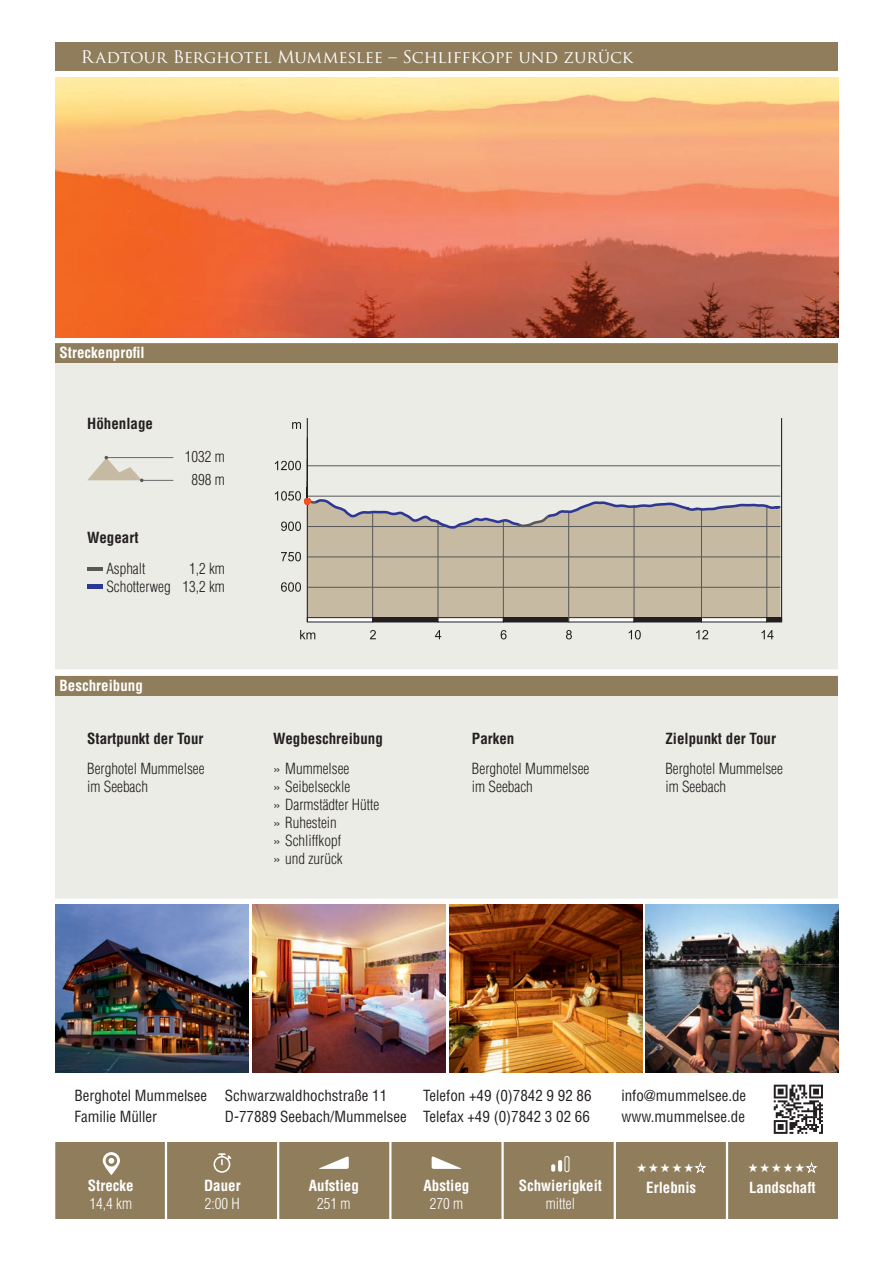
<style>
.page{position:relative;width:893px;height:1263px;background:#fff}
.page>*{position:absolute;margin:0;border:0;box-sizing:border-box;transform-origin:0 0}
.t1{font:16.95px "Trajan Pro";letter-spacing:-.01em;color:#fff}
.t2{font:300 condensed 15px/18px "Helvetica LT Std";color:#231f20}
.t3{font:condensed 15px/21px "Helvetica LT Std";color:#231f20}
.t4{font:700 condensed 15px "Helvetica LT Std";color:#fff}
.t5{font:700 condensed 15px "Helvetica LT Std";color:#231f20}
.t6{font:300 condensed 15px "Helvetica LT Std";color:#fff}
</style>
<div class="page">
<div style="left:55px;top:362px;width:783px;height:355px;background:#ecece6"></div>
<div style="left:55px;top:695px;width:783px;height:206px;background:#ecece6"></div>
<div style="left:308px;top:531px;width:472px;height:86px;background:#c6baa2"></div>
<hr style="left:307px;top:587px;width:473px;height:1px;background:#57585a">
<svg style="left:281px;top:582px;width:20px;height:10px"></svg>
<hr style="left:307px;top:557px;width:473px;height:1px;background:#57585a">
<svg style="left:281px;top:552px;width:20px;height:9px"></svg>
<hr style="left:307px;top:465px;width:473px;height:1px;background:#57585a">
<svg style="left:275px;top:461px;width:26px;height:9px"></svg>
<svg style="left:292px;top:422px;width:9px;height:7px"></svg>
<svg style="left:300px;top:630px;width:15px;height:9px"></svg>
<hr style="left:372px;top:511px;width:1px;height:107px;background:#57585a">
<hr style="left:307px;top:618px;width:66px;height:4px;background:#fff">
<div style="left:307px;top:617px;width:66px;height:5px;border:1px solid #231f20"></div>
<svg style="left:370px;top:630px;width:6px;height:9px"></svg>
<hr style="left:438px;top:520px;width:1px;height:98px;background:#57585a">
<hr style="left:373px;top:618px;width:65px;height:4px;background:#231f20">
<div style="left:372px;top:617px;width:66px;height:5px;border:1px solid #231f20"></div>
<svg style="left:435px;top:630px;width:6px;height:9px"></svg>
<hr style="left:503px;top:520px;width:1px;height:98px;background:#57585a">
<hr style="left:438px;top:618px;width:65px;height:4px;background:#fff">
<div style="left:438px;top:617px;width:65px;height:5px;border:1px solid #231f20"></div>
<svg style="left:501px;top:630px;width:6px;height:9px"></svg>
<hr style="left:568px;top:511px;width:1px;height:107px;background:#57585a">
<hr style="left:503px;top:618px;width:66px;height:4px;background:#231f20">
<div style="left:503px;top:617px;width:66px;height:5px;border:1px solid #231f20"></div>
<svg style="left:566px;top:630px;width:6px;height:9px"></svg>
<hr style="left:634px;top:505px;width:1px;height:113px;background:#57585a">
<hr style="left:569px;top:618px;width:65px;height:4px;background:#fff">
<div style="left:568px;top:617px;width:66px;height:5px;border:1px solid #231f20"></div>
<svg style="left:629px;top:630px;width:12px;height:9px"></svg>
<hr style="left:701px;top:509px;width:1px;height:109px;background:#57585a">
<hr style="left:634px;top:618px;width:67px;height:4px;background:#231f20">
<div style="left:634px;top:617px;width:68px;height:5px;border:1px solid #231f20"></div>
<svg style="left:696px;top:630px;width:12px;height:9px"></svg>
<hr style="left:767px;top:505px;width:1px;height:113px;background:#57585a">
<hr style="left:701px;top:618px;width:66px;height:4px;background:#fff">
<div style="left:701px;top:617px;width:66px;height:5px;border:1px solid #231f20"></div>
<svg style="left:761px;top:630px;width:13px;height:9px"></svg>
<hr style="left:767px;top:618px;width:15px;height:4px;background:#231f20">
<div style="left:767px;top:617px;width:15px;height:5px;border:1px solid #231f20"></div>
<hr style="left:781px;top:418px;width:1px;height:204px;background:#231f20">
<hr style="left:307px;top:418px;width:1px;height:204px;background:#231f20">
<svg style="left:275px;top:481px;width:507px;height:50px"></svg>
<hr style="left:87px;top:567px;width:16px;height:4px;background:#57585a">
<div style="left:87px;top:584px;width:16px;height:5px;background:#2c3695"></div>
<div style="left:55px;top:343px;width:783px;height:19px;background:#907d5b"></div>
<div style="left:55px;top:676px;width:783px;height:19px;background:#907d5b"></div>
<svg style="left:774px;top:1085px;width:49px;height:49px"></svg>
<div style="left:37px;top:669px;width:813px;height:6px;background:#fff"></div>
<div style="left:37px;top:898px;width:813px;height:6px;background:#fff"></div>
<div style="left:55px;top:43px;width:783px;height:28px;background:#907d5b"></div>
<div style="left:55px;top:1141px;width:783px;height:77px;background:#907d5b"></div>
<svg style="left:103px;top:1152px;width:17px;height:23px"></svg>
<svg style="left:213px;top:1153px;width:18px;height:20px"></svg>
<svg style="left:319px;top:1156px;width:30px;height:13px"></svg>
<svg style="left:432px;top:1156px;width:30px;height:13px"></svg>
<hr style="left:726px;top:1138px;width:2px;height:82px;background:#fff">
<hr style="left:614px;top:1138px;width:2px;height:82px;background:#fff">
<hr style="left:501px;top:1138px;width:3px;height:82px;background:#fff">
<hr style="left:277px;top:1138px;width:2px;height:82px;background:#fff">
<hr style="left:389px;top:1138px;width:2px;height:82px;background:#fff">
<hr style="left:165px;top:1138px;width:2px;height:82px;background:#fff">
<svg style="left:551px;top:1164px;width:4px;height:8px"></svg>
<svg style="left:558px;top:1160px;width:4px;height:12px"></svg>
<div style="left:565px;top:1156px;width:4px;height:16px;border:1px solid #fff;border-radius:2px"></div>
<img style="left:55px;top:904px;width:193px;height:168px">
<img style="left:252px;top:904px;width:193px;height:168px">
<img style="left:449px;top:904px;width:193px;height:168px">
<img style="left:645px;top:904px;width:193px;height:168px">
<img style="left:55px;top:77px;width:783px;height:260px">
<svg style="left:87px;top:456px;width:56px;height:26px"></svg>
<svg style="left:694px;top:1162px;width:13px;height:12px"></svg>
<svg style="left:805px;top:1162px;width:13px;height:12px"></svg>
<p class="t1" style="left:81px;top:46px;width:554px">Radtour Berghotel Mummeslee – Schliffkopf und zurück</p>
<p class="t4" style="left:60px;top:343px;width:86px">Streckenprofil</p>
<p class="t5" style="left:87px;top:414px;width:67px">Höhenlage</p>
<p class="t2" style="left:185px;top:445px;width:41px;line-height:22.5px;text-align:center">1032 m<br>898 m</p>
<p class="t5" style="left:87px;top:528px;width:53px">Wegeart</p>
<p class="t2" style="left:106px;top:559px;width:41px">Asphalt</p>
<p class="t2" style="left:106px;top:559px;width:120px;text-align:right">1,2 km<br>Schotterweg 13,2 km</p>
<p class="t4" style="left:60px;top:676px;width:85px">Beschreibung</p>
<p class="t5" style="left:87px;top:729px;width:118px">Startpunkt der Tour</p>
<p class="t2" style="left:87px;top:760px;width:119px">Berghotel Mummelsee im Seebach</p>
<p class="t5" style="left:273px;top:729px;width:111px">Wegbeschreibung</p>
<p class="t2" style="left:273px;top:760px;width:108px">» Mummelsee<br>» Seibelseckle<br>» Darmstädter Hütte » Ruhestein<br>» Schliffkopf<br>» und zurück</p>
<p class="t5" style="left:472px;top:729px;width:44px">Parken</p>
<p class="t2" style="left:472px;top:760px;width:119px">Berghotel Mummelsee im Seebach</p>
<p class="t5" style="left:665px;top:729px;width:112px">Zielpunkt der Tour</p>
<p class="t2" style="left:665px;top:760px;width:119px">Berghotel Mummelsee im Seebach</p>
<p class="t3" style="left:74px;top:1085px;width:134px">Berghotel Mummelsee<br>Familie Müller</p>
<p class="t3" style="left:225px;top:1085px;width:184px">Schwarzwaldhochstraße 11<br>D-77889 Seebach/Mummelsee</p>
<p class="t3" style="left:423px;top:1085px;width:170px">Telefon +49 (0)7842 9 92 86<br>Telefax +49 (0)7842 3 02 66</p>
<p class="t3" style="left:621px;top:1085px;width:126px">info@mummelsee.de www.mummelsee.de</p>
<p class="t4" style="left:88px;top:1176px;width:47px">Strecke</p>
<p class="t6" style="left:90px;top:1194px;width:44px">14,4 km</p>
<p class="t4" style="left:204px;top:1176px;width:38px">Dauer</p>
<p class="t6" style="left:205px;top:1194px;width:36px">2:00 H</p>
<p class="t4" style="left:309px;top:1176px;width:52px">Aufstieg</p>
<p class="t6" style="left:317px;top:1194px;width:35px">251 m</p>
<p class="t4" style="left:424px;top:1176px;width:47px">Abstieg</p>
<p class="t6" style="left:430px;top:1194px;width:35px">270 m</p>
<p class="t4" style="left:519px;top:1176px;width:85px">Schwierigkeit</p>
<p class="t6" style="left:546px;top:1194px;width:31px">mittel</p>
<p class="t4" style="left:646px;top:1178px;width:51px">Erlebnis</p>
<p class="t4" style="left:749px;top:1178px;width:68px">Landschaft</p>
</div>
